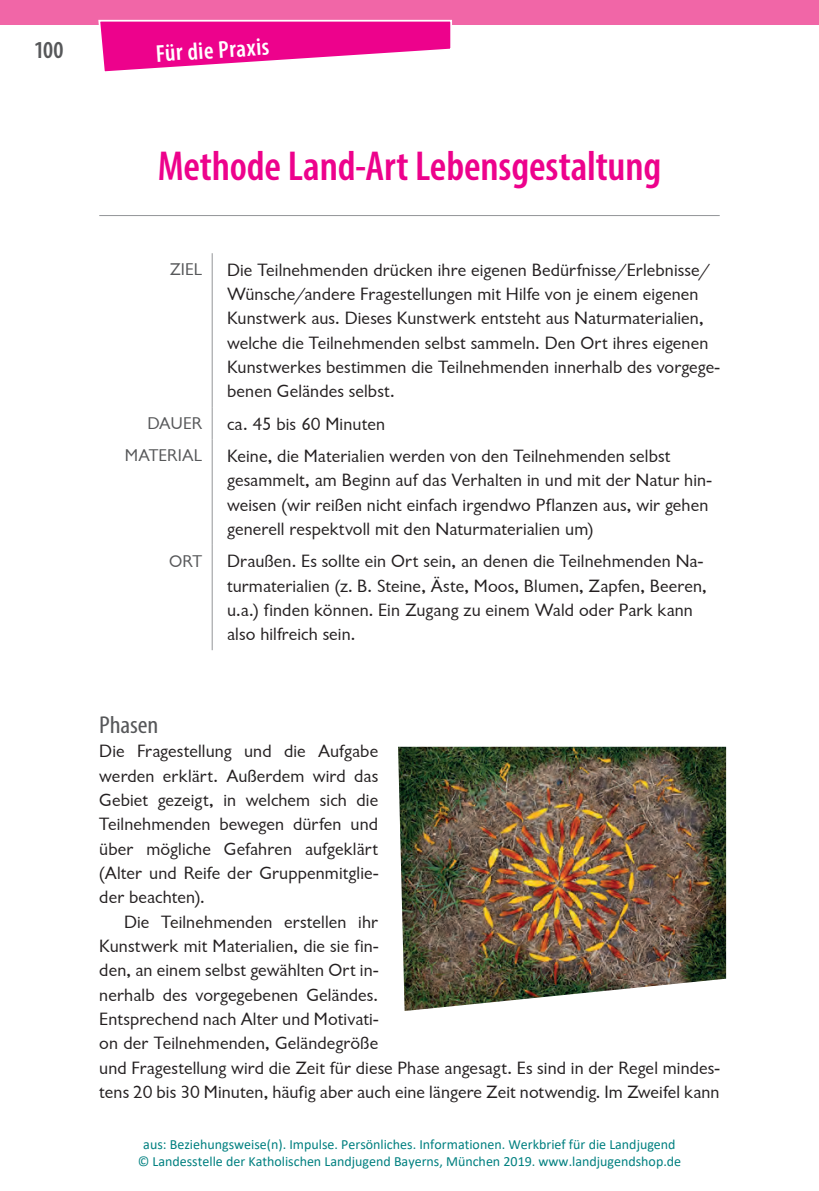
<style>
.page{position:relative;width:819px;height:1191px;background:#fff}
.page>*{position:absolute;margin:0;border:0;box-sizing:border-box;transform-origin:0 0}
.t1{font:600 condensed 42px "Myriad Pro";letter-spacing:-.005em;color:#ed028c}
.t2{font:600 condensed 24.5px "Myriad Pro";color:#fff}
.t3{font:condensed 24.5px "Myriad Pro";letter-spacing:-.005em;color:#57585a;scale:1.1 1}
.t4{font:600 condensed 24.5px "Myriad Pro";color:#57585a}
.t5{font:18.38px/24.3px "Garrison Sans";letter-spacing:.005em;color:#231f20}
.t6{font:17.5px "Garrison Sans";letter-spacing:.005em;color:#57585a}
.t7{font:14px/16.8px "Calibri";color:#008080;text-align:center}
</style>
<div class="page">
<div style="left:0;top:0;width:819px;height:25px;background:#f166a7"></div>
<hr style="left:99px;top:215px;width:620px;height:1px;background:#939598">
<hr style="left:212px;top:253px;width:1px;height:154px;background:#939598">
<hr style="left:212px;top:407px;width:1px;height:32px;background:#939598">
<hr style="left:212px;top:439px;width:1px;height:106px;background:#939598">
<hr style="left:212px;top:545px;width:1px;height:105px;background:#939598">
<img style="left:398px;top:746px;width:328px;height:265px">
<svg style="left:98px;top:19px;width:354px;height:53px"></svg>
<h2 class="t4" style="left:34px;top:35px;width:31px">100</h2>
<h2 class="t2" style="left:155px;top:39px;width:115px;rotate:-4deg">Für die Praxis</h2>
<h1 class="t1" style="left:158px;top:141px;width:505px">Methode Land-Art Lebensgestaltung</h1>
<p class="t6" style="left:170px;top:260px;width:34px">ZIEL</p>
<p class="t5" style="left:227px;top:258px;width:494px">Die Teilnehmenden drücken ihre eigenen Bedürfnisse/Erlebnisse/ Wünsche/andere Fragestellungen mit Hilfe von je einem eigenen Kunstwerk aus. Dieses Kunstwerk entsteht aus Naturmaterialien, welche die Teilnehmenden selbst sammeln. Den Ort ihres eigenen Kunstwerkes bestimmen die Teilnehmenden innerhalb des vorgege&shy;benen Geländes selbst.</p>
<p class="t6" style="left:147px;top:414px;width:56px">DAUER</p>
<p class="t5" style="left:227px;top:412px;width:159px">ca. 45 bis 60 Minuten</p>
<p class="t6" style="left:125px;top:446px;width:79px">MATERIAL</p>
<p class="t5" style="left:227px;top:444px;width:486px">Keine, die Materialien werden von den Teilnehmenden selbst gesammelt, am Beginn auf das Verhalten in und mit der Natur hin&shy;weisen (wir reißen nicht einfach irgendwo Pflanzen aus, wir gehen generell respektvoll mit den Naturmaterialien um)</p>
<p class="t6" style="left:169px;top:551px;width:35px">ORT</p>
<p class="t5" style="left:227px;top:549px;width:481px">Draußen. Es sollte ein Ort sein, an denen die Teilnehmenden Na&shy;turmaterialien (z. B. Steine, Äste, Moos, Blumen, Zapfen, Beeren, u.a.) finden können. Ein Zugang zu einem Wald oder Park kann also hilfreich sein.</p>
<h2 class="t3" style="left:99px;top:710px;width:55px">Phasen</h2>
<p class="t5" style="left:99px;top:739px;width:280px;text-align:justify">Die Fragestellung und die Aufgabe werden erklärt. Außerdem wird das Gebiet gezeigt, in welchem sich die Teilnehmenden bewegen dürfen und über mögliche Gefahren aufgeklärt (Alter und Reife der Gruppenmitglie&shy;der beachten).</p>
<p class="t5" style="left:99px;top:909px;width:622px;text-indent:25px">Die Teilnehmenden erstellen ihr<br>Kunstwerk mit Materialien, die sie fin-<br>den, an einem selbst gewählten Ort in-<br>nerhalb des vorgegebenen Geländes.<br>Entsprechend nach Alter und Motivati-<br>on der Teilnehmenden, Geländegröße<br>und Fragestellung wird die Zeit für diese Phase angesagt. Es sind in der Regel mindes&shy;tens 20 bis 30 Minuten, häufig aber auch eine längere Zeit notwendig. Im Zweifel kann</p>
<p class="t7" style="left:138px;top:1135px;width:545px">aus: Beziehungsweise(n). Impulse. Persönliches. Informationen. Werkbrief für die Landjugend © Landesstelle der Katholischen Landjugend Bayerns, München 2019. www.landjugendshop.de</p>
</div>
